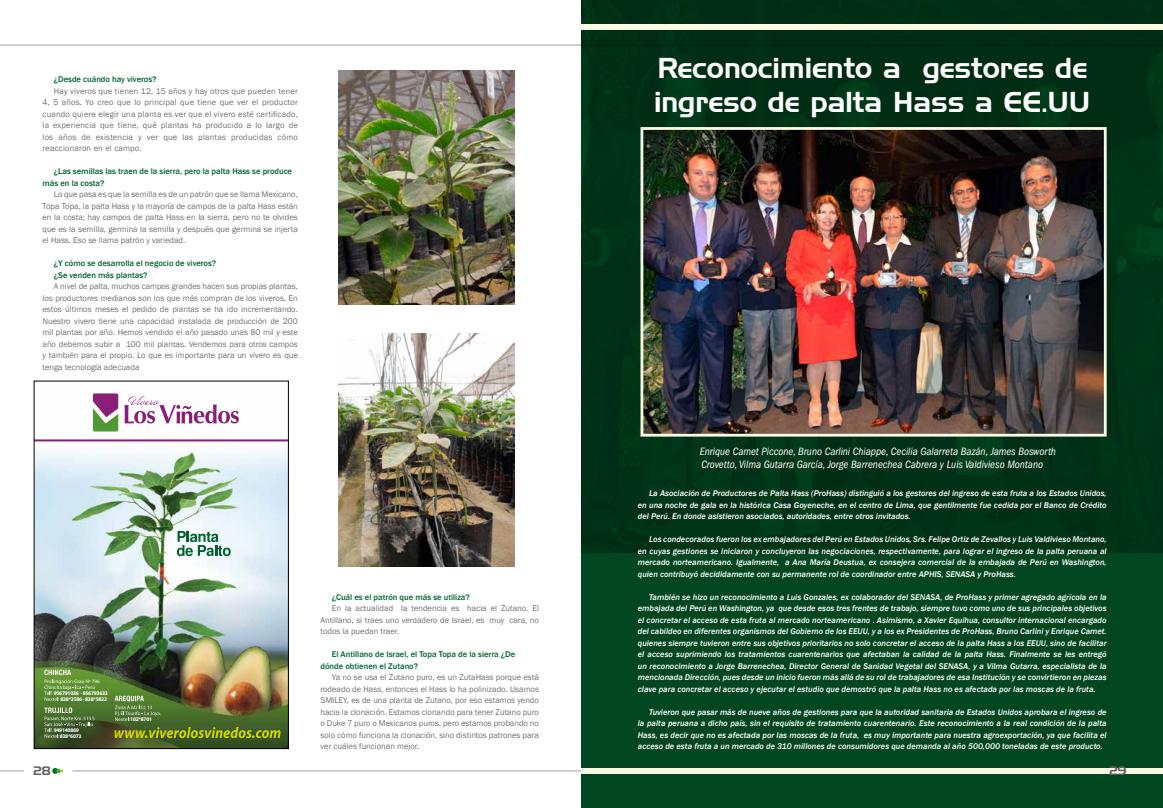
<style>
.page{position:relative;width:1163px;height:808px;background:#fff}
.page>*{position:absolute;margin:0;border:0;box-sizing:border-box;transform-origin:0 0}
.t1{font:28px/33.6px "Handel Gothic BT";color:#fff}
.t2{font:12px "Handel Gothic BT";color:#646363}
.t3{font:italic condensed 11px/13.2px "ITC Franklin Gothic Std";color:#fff}
.t4{font:italic 500 8.5px/11.5px "Franklin Gothic";color:#fff;text-align:justify}
.t5{font:8.5px/11.5px "Franklin Gothic";color:#706f6f;text-align:justify}
.t6{font:500 8.5px/11.5px "Franklin Gothic";color:#006533}
.t7{font:700 5.5px "Myriad Pro";letter-spacing:-.05em;color:#fff}
.t8{font:5.1px "Myriad Pro";color:#fff}
</style>
<div class="page">
<hr style="left:73px;top:771px;width:1017px;height:1px;background:#9d9d9c">
<hr style="left:0;top:45px;width:1162px;height:1px;background:#9d9d9c">
<svg style="left:52px;top:768px;width:11px;height:6px"></svg>
<svg style="left:0;top:771px;width:24px;height:1px"></svg>
<img style="left:36px;top:394px;width:251px;height:353px">
<svg style="left:93px;top:393px;width:25px;height:38px"></svg>
<svg style="left:124px;top:396px;width:115px;height:27px"></svg>
<hr style="left:34px;top:439px;width:254px;height:2px;background:#882077">
<svg style="left:114px;top:727px;width:166px;height:11px;background:#788819"></svg>
<svg style="left:44px;top:669px;width:55px;height:32px;background:#6e9a47"></svg>
<svg style="left:115px;top:696px;width:46px;height:25px"></svg>
<svg style="left:177px;top:531px;width:54px;height:25px"></svg>
<svg style="left:44px;top:707px;width:50px;height:31px;background:#577241"></svg>
<div style="left:34px;top:380px;width:255px;height:369px;border:1px solid #000"></div>
<img style="left:339px;top:70px;width:175px;height:234px">
<img style="left:339px;top:333px;width:175px;height:234px">
<div style="left:581px;top:0;width:581px;height:808px;background:linear-gradient(to bottom,#002913,#004721)"></div>
<img style="left:644px;top:131px;width:458px;height:302px">
<div style="left:640px;top:127px;width:466px;height:310px;border:3px solid #fbfae3"></div>
<div style="left:581px;top:24px;width:581px;height:6px;background:#fbfae3"></div>
<div style="left:581px;top:768px;width:581px;height:6px;background:#fbfae3"></div>
<p class="t6" style="left:54px;top:74px;width:104px">¿Desde cuándo hay viveros?</p>
<p class="t5" style="left:43px;top:85px;width:257px;text-indent:11px">Hay viveros que tienen 12, 15 años y hay otros que pueden tener 4, 5 años. Yo creo que lo principal que tiene que ver el productor cuando quiere elegir una planta es ver que el vivero esté certificado, la experiencia que tiene, qué plantas ha producido a lo largo de los años de existencia y ver que las plantas producidas cómo reaccionaron en el campo.</p>
<p class="t6" style="left:43px;top:166px;width:251px;text-indent:11px">¿Las semillas las traen de la sierra, pero la palta Hass se produce más en la costa?</p>
<p class="t5" style="left:43px;top:189px;width:257px;text-indent:11px">Lo que pasa es que la semilla es de un patrón que se llama Mexicano, Topa Topa, la palta Hass y la mayoría de campos de la palta Hass están en la costa; hay campos de palta Hass en la sierra, pero no te olvides que es la semilla, germina la semilla y después que germina se injerta el Hass. Eso se llama patrón y variedad.</p>
<p class="t6" style="left:54px;top:258px;width:164px">¿Y cómo se desarrolla el negocio de viveros? ¿Se venden más plantas?</p>
<p class="t5" style="left:43px;top:281px;width:257px;text-indent:11px">A nivel de palta, muchos campos grandes hacen sus propias plantas, los productores medianos son los que más compran de los viveros. En estos últimos meses el pedido de plantas se ha ido incrementando.<br>Nuestro vivero tiene una capacidad instalada de producción de 200 mil plantas por año. Hemos vendido el año pasado unas 80 mil y este año debemos subir a 100 mil plantas. Vendemos para otros campos y también para el propio. Lo que es importante para un vivero es que tenga tecnología adecuada</p>
<p class="t8" style="left:63px;top:684px;width:10px">baja</p>
<p class="t7" style="left:54px;top:689px;width:56px">956791036 - 956793633</p>
<p class="t7" style="left:54px;top:726px;width:27px">949140869</p>
<p class="t7" style="left:60px;top:695px;width:48px">838*2586 - 838*5822</p>
<p class="t7" style="left:60px;top:732px;width:23px">838*6073</p>
<p class="t7" style="left:130px;top:716px;width:23px">102*8701</p>
<p class="t6" style="left:332px;top:591px;width:139px">¿Cuál es el patrón que más se utiliza?</p>
<p class="t5" style="left:320px;top:603px;width:220px;text-indent:11px">En la actualidad la tendencia es hacia el Zutano. El Antillano, si traes uno verdadero de Israel, es muy cara, no todos la puedan traer.</p>
<p class="t6" style="left:320px;top:649px;width:196px;text-indent:11px">El Antillano de Israel, el Topa Topa de la sierra ¿De dónde obtienen el Zutano?</p>
<p class="t5" style="left:320px;top:672px;width:220px;text-indent:11px">Ya no se usa el Zutano puro, es un ZutaHass porque está rodeado de Hass, entonces el Hass lo ha polinizado. Usamos SMILEY, es de una planta de Zutano, por eso estamos yendo hacia la clonación. Estamos clonando para tener Zutano puro o Duke 7 puro o Mexicanos puros, pero estamos probando no solo cómo funciona la clonación, sino distintos patrones para ver cuáles funcionan mejor.</p>
<h1 class="t1" style="left:654px;top:51px;width:438px">Reconocimiento a gestores de ingreso de palta Hass a EE.UU</h1>
<p class="t3" style="left:699px;top:444px;width:358px">Enrique Camet Piccone, Bruno Carlini Chiappe, Cecilia Galarreta Bazán, James Bosworth<br>Crovetto, Vilma Gutarra García, Jorge Barrenechea Cabrera y Luis Valdivieso Montano</p>
<p class="t4" style="left:637px;top:488px;width:470px;text-indent:11px">La Asociación de Productores de Palta Hass (ProHass) distinguió a los gestores del ingreso de esta fruta a los Estados Unidos, en una noche de gala en la histórica Casa Goyeneche, en el centro de Lima, que gentilmente fue cedida por el Banco de Crédito del Perú. En donde asistieron asociados, autoridades, entre otros invitados.</p>
<p class="t4" style="left:637px;top:534px;width:470px;text-indent:11px">Los condecorados fueron los ex embajadores del Perú en Estados Unidos, Srs. Felipe Ortiz de Zevallos y Luis Valdivieso Montano, en cuyas gestiones se iniciaron y concluyeron las negociaciones, respectivamente, para lograr el ingreso de la palta peruana al mercado norteamericano. Igualmente, a Ana María Deustua, ex consejera comercial de la embajada de Perú en Washington, quien contribuyó decididamente con su permanente rol de coordinador entre APHIS, SENASA y ProHass.</p>
<p class="t4" style="left:637px;top:591px;width:470px;text-indent:11px">También se hizo un reconocimiento a Luis Gonzales, ex colaborador del SENASA, de ProHass y primer agregado agrícola en la embajada del Perú en Washington, ya que desde esos tres frentes de trabajo, siempre tuvo como uno de sus principales objetivos el concretar el acceso de esta fruta al mercado norteamericano . Asimismo, a Xavier Equihua, consultor internacional encargado del cabildeo en diferentes organismos del Gobierno de los EEUU, y a los ex Presidentes de ProHass, Bruno Carlini y Enrique Camet. quienes siempre tuvieron entre sus objetivos prioritarios no solo concretar el acceso de la palta Hass a los EEUU, sino de facilitar el acceso suprimiendo los tratamientos cuarentenarios que afectaban la calidad de la palta Hass. Finalmente se les entregó un reconocimiento a Jorge Barrenechea, Director General de Sanidad Vegetal del SENASA, y a Vilma Gutarra, especialista de la mencionada Dirección, pues desde un inicio fueron más allá de su rol de trabajadores de esa Institución y se convirtieron en piezas clave para concretar el acceso y ejecutar el estudio que demostró que la palta Hass no es afectada por las moscas de la fruta.</p>
<p class="t4" style="left:637px;top:706px;width:470px;text-indent:11px">Tuvieron que pasar más de nueve años de gestiones para que la autoridad sanitaria de Estados Unidos aprobara el ingreso de la palta peruana a dicho país, sin el requisito de tratamiento cuarentenario. Este reconocimiento a la real condición de la palta Hass, es decir que no es afectada por las moscas de la fruta, es muy importante para nuestra agroexportación, ya que facilita el acceso de esta fruta a un mercado de 310 millones de consumidores que demanda al año 500,000 toneladas de este producto.</p>
<h2 class="t2" style="left:34px;top:763px;width:19px">28</h2>
<h2 class="t2" style="left:1109px;top:763px;width:18px">29</h2>
</div>
